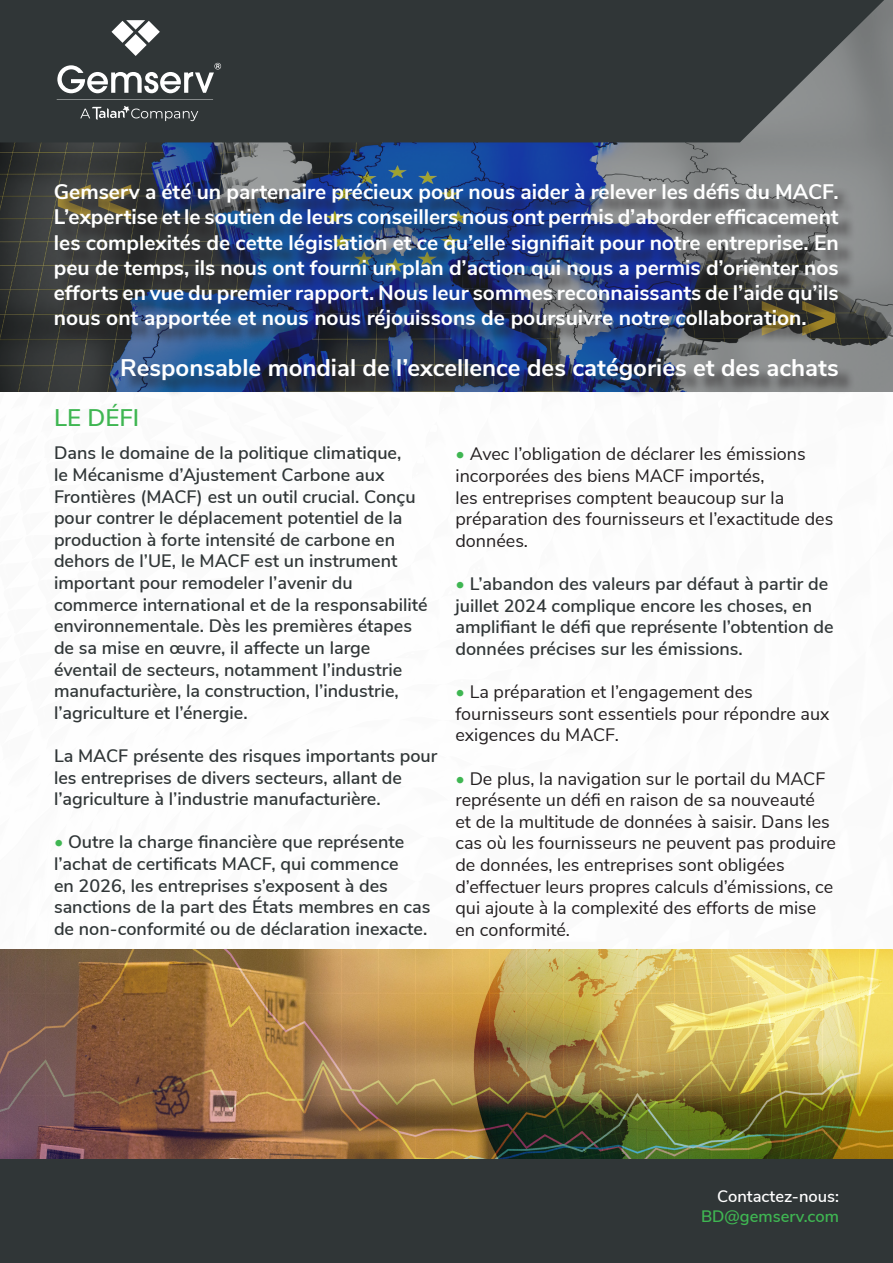
<style>
.page{position:relative;width:893px;height:1263px;background:#fff}
.page>*{position:absolute;margin:0;border:0;box-sizing:border-box;transform-origin:0 0}
.t1{font:900 67.5px "Nunito Sans";color:#fecb26}
.t2{font:700 24px "Nunito Sans";color:#fff}
.t3{font:600 24px "Nunito Sans";color:#3fb652}
.t4{font:700 21px/25.2px "Nunito Sans";color:#fff;text-align:justify}
.t5{font:600 18px/21.6px "Nunito Sans";color:#303637}
.t6{font:18px/21.6px "Nunito Sans";color:#231f20}
.t7{font:600 16.5px/19.8px "Nunito Sans";color:#fff;text-align:right}
.s1{color:#3fb652}
.s2{font-weight:600;color:#3fb652}
</style>
<div class="page">
<img style="left:0;top:0;width:893px;height:392px">
<svg style="left:0;top:0;width:884px;height:142px;background:#373d3e"></svg>
<svg style="left:57px;top:20px;width:164px;height:101px;background:#525757"></svg>
<div style="left:0;top:1159px;width:893px;height:104px;background:#303637"></div>
<div style="left:58px;top:186px;width:799px;height:212px;background:#231f20;opacity:.75"></div>
<img style="left:0;top:949px;width:893px;height:210px">
<p class="t4" style="left:54px;top:178px;width:786px">Gemserv a été un partenaire précieux pour nous aider à relever les défis du MACF.<br>L’expertise et le soutien de leurs conseillers nous ont permis d’aborder efficacement les complexités de cette législation et ce qu’elle signifiait pour notre entreprise. En peu de temps, ils nous ont fourni un plan d’action qui nous a permis d’orienter nos efforts en vue du premier rapport. Nous leur sommes reconnaissants de l’aide qu’ils nous ont apportée et nous nous réjouissons de poursuivre notre collaboration.</p>
<p class="t2" style="left:120px;top:350px;width:720px">Responsable mondial de l’excellence des catégories et des achats</p>
<p class="t3" style="left:54px;top:400px;width:87px">LE DÉFI</p>
<h1 class="t1" style="left:54px;top:148px;width:82px">&lt;&lt;</h1>
<h1 class="t1" style="left:839px;top:372px;width:82px;rotate:-180deg">&lt;&lt;</h1>
<p class="t5" style="left:54px;top:441px;width:375px">Dans le domaine de la politique climatique,<br>le Mécanisme d’Ajustement Carbone aux Frontières (MACF) est un outil crucial. Conçu pour contrer le déplacement potentiel de la production à forte intensité de carbone en dehors de l’UE, le MACF est un instrument important pour remodeler l’avenir du commerce international et de la responsabilité environnementale. Dès les premières étapes de sa mise en œuvre, il affecte un large éventail de secteurs, notamment l’industrie manufacturière, la construction, l’industrie, l’agriculture et l’énergie.</p>
<p class="t5" style="left:54px;top:744px;width:385px">La MACF présente des risques importants pour les entreprises de divers secteurs, allant de l’agriculture à l’industrie manufacturière.</p>
<p class="t5" style="left:54px;top:830px;width:378px"><span class="s1">•</span> Outre la charge financière que représente l’achat de certificats MACF, qui commence<br>en 2026, les entreprises s’exposent à des sanctions de la part des États membres en cas de non-conformité ou de déclaration inexacte.</p>
<p class="t6" style="left:455px;top:442px;width:379px"><span class="s2">•</span> Avec l’obligation de déclarer les émissions incorporées des biens MACF importés,<br>les entreprises comptent beaucoup sur la préparation des fournisseurs et l’exactitude des données.</p>
<p class="t5" style="left:455px;top:572px;width:380px"><span class="s1">•</span> L’abandon des valeurs par défaut à partir de juillet 2024 complique encore les choses, en amplifiant le défi que représente l’obtention de données précises sur les émissions.</p>
<p class="t6" style="left:455px;top:680px;width:376px"><span class="s2">•</span> La préparation et l’engagement des fournisseurs sont essentiels pour répondre aux exigences du MACF.</p>
<p class="t6" style="left:455px;top:766px;width:382px"><span class="s2">•</span> De plus, la navigation sur le portail du MACF représente un défi en raison de sa nouveauté<br>et de la multitude de données à saisir. Dans les cas où les fournisseurs ne peuvent pas produire de données, les entreprises sont obligées d’effectuer leurs propres calculs d’émissions, ce qui ajoute à la complexité des efforts de mise en conformité.</p>
<p class="t7" style="left:701px;top:1185px;width:139px">Contactez-nous:<br><span class="s1">BD@gemserv.com</span></p>
</div>
